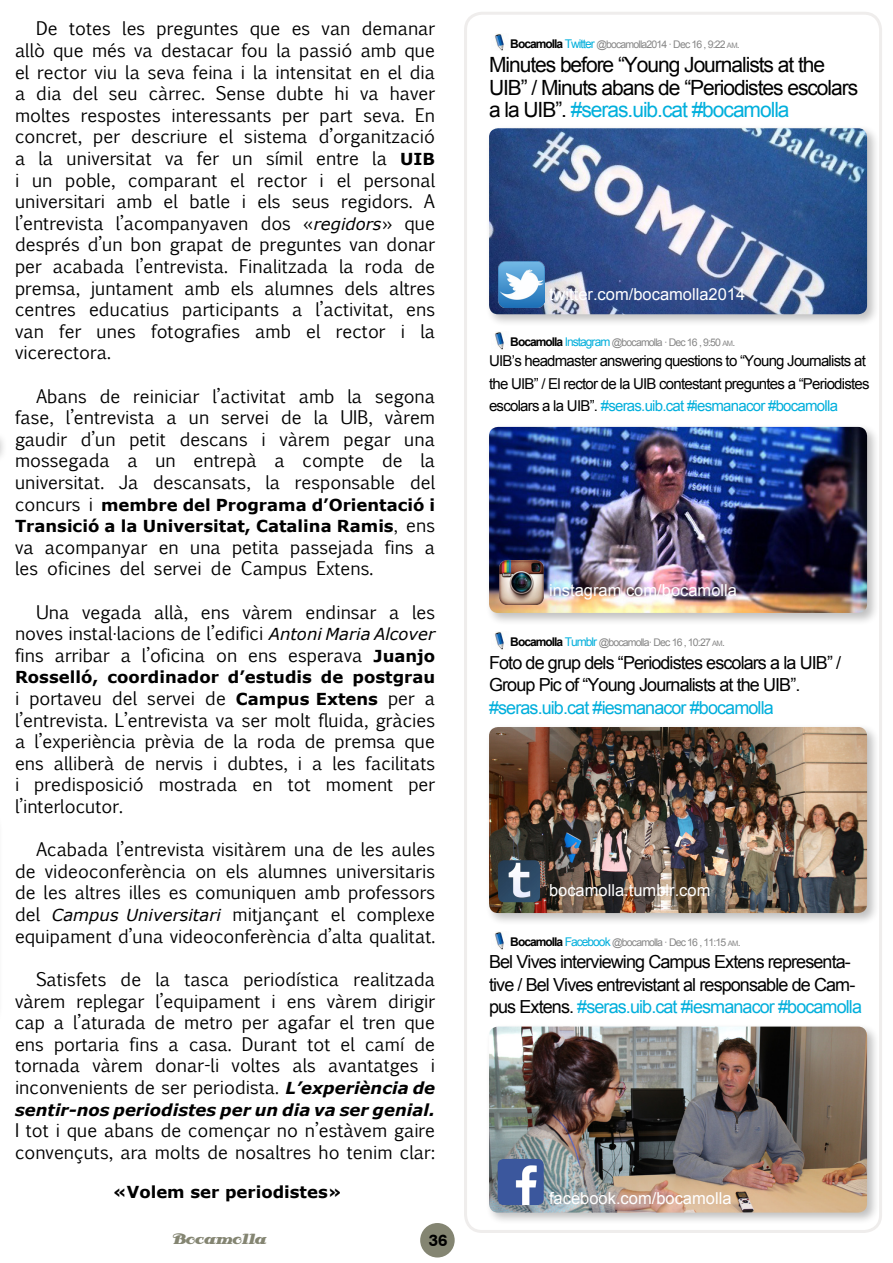
<style>
.page{position:relative;width:893px;height:1263px;background:#fff}
.page>*{position:absolute;margin:0;border:0;box-sizing:border-box;transform-origin:0 0}
.Autor{font:21px/22.5px "Arial";letter-spacing:-.05em;color:#000}
.Resposta_Entrevista{font:18px/21.6px "Euphemia CAS";color:#000;text-align:justify}
.Autor-2{font:18px/22.5px "Arial";letter-spacing:-.05em;color:#000}
.Resposta_Entrevista-2{font:700 16.5px/21.6px "Verdana";color:#000}
.Autor-3{font:16.5px "Arial";color:#fff}
.Resposta_Entrevista-3{font:italic 700 16.5px "Verdana";color:#000}
.t1{font:700 16.5px "Swiss 721 BT";color:#000}
.Autor-4{font:15px/22.5px "Arial";letter-spacing:-.05em;color:#000}
.t2{font:15px "Antsy Pants";color:#848572}
.Autor-5{font:10.5px "Arial";letter-spacing:-.08em;color:#878787}
.s1{font-family:"Verdana";font-weight:700;font-size:16.5px}
.s2{font-family:"Verdana";font-style:italic;font-size:16.5px}
.s3{font-family:"Euphemia CAS";font-weight:400;font-size:18px}
.s4{font-family:"Euphemia CAS";font-weight:400}
.s5{font-family:"Verdana";font-weight:700;font-style:italic;font-size:16.5px}
.s6{font-weight:700;font-size:12px;color:#000}
.s7{font-size:12px;color:#02afdc}
.s8{font-size:7.5px}
.s9{color:#02afdc}
</style>
<div class="page">
<div style="left:420px;top:1223px;width:35px;height:34px;background:#848572;border-radius:50%"></div>
<div style="left:464px;top:12px;width:418px;height:1221px;border:3px solid #efedec;border-radius:17px"></div>
<div style="left:0;top:431px;width:8px;height:33px;background:#000;opacity:.25"></div>
<svg style="left:0;top:434px;width:1px;height:17px"></svg>
<div style="left:485px;top:124px;width:395px;height:203px;background:#000;opacity:.25"></div>
<img style="left:489px;top:128px;width:378px;height:186px">
<img style="left:495px;top:33px;width:9px;height:18px">
<div style="left:485px;top:423px;width:395px;height:203px;background:#000;opacity:.25"></div>
<img style="left:489px;top:427px;width:378px;height:186px">
<img style="left:495px;top:332px;width:9px;height:18px">
<img style="left:498px;top:262px;width:46px;height:46px">
<img style="left:498px;top:561px;width:46px;height:44px">
<div style="left:485px;top:1023px;width:395px;height:202px;background:#000;opacity:.25"></div>
<img style="left:489px;top:1026px;width:378px;height:186px">
<img style="left:495px;top:931px;width:9px;height:18px">
<div style="left:485px;top:723px;width:395px;height:203px;background:#000;opacity:.25"></div>
<img style="left:489px;top:727px;width:378px;height:186px">
<img style="left:495px;top:632px;width:9px;height:18px">
<img style="left:498px;top:860px;width:42px;height:42px">
<img style="left:498px;top:1159px;width:46px;height:46px">
<p class="Resposta_Entrevista" style="left:15px;top:18px;width:422px;text-indent:21px">De totes les preguntes que es van demanar allò que més va destacar fou la passió amb que el rector viu la seva feina i la intensitat en el dia a dia del seu càrrec. Sense dubte hi va haver moltes respostes interessants per part seva. En concret, per descriure el sistema d’organització a la universitat va fer un símil entre la <span class="s1">UIB </span>i un poble, comparant el rector i el personal universitari amb el batle i els seus regidors. A l’entrevista l’acompanyaven dos «<span class="s2">regidors</span>» que després d’un bon grapat de preguntes van donar per acabada l’entrevista. Finalitzada la roda de premsa, juntament amb els alumnes dels altres centres educatius participants a l’activitat, ens van fer unes fotografies amb el rector i la vicerectora.</p>
<p class="Resposta_Entrevista" style="left:15px;top:385px;width:422px;text-indent:21px">Abans de reiniciar l’activitat amb la segona fase, l’entrevista a un servei de la UIB, vàrem gaudir d’un petit descans i vàrem pegar una mossegada a un entrepà a compte de la universitat. Ja descansats, la responsable del</p>
<p class="Resposta_Entrevista-2" style="left:15px;top:493px;width:422px"><span class="s3">concurs i</span> membre del Programa d’Orientació i<br>Transició a la Universitat, Catalina Ramis<span class="s4">,</span> <span class="s3">ens</span></p>
<p class="Resposta_Entrevista" style="left:15px;top:536px;width:422px">va acompanyar en una petita passejada fins a les oficines del servei de Campus Extens.</p>
<p class="Resposta_Entrevista" style="left:15px;top:601px;width:422px;text-indent:21px">Una vegada allà, ens vàrem endinsar a les noves instal·lacions de l’edifici <span class="s2">Antoni Maria Alcover </span>fins arribar a l’oficina on ens esperava <span class="s1">Juanjo</span></p>
<p class="Resposta_Entrevista-2" style="left:15px;top:666px;width:422px">Rosselló, coordinador d’estudis de postgrau</p>
<p class="Resposta_Entrevista" style="left:15px;top:687px;width:422px">i portaveu del servei de <span class="s1">Campus Extens</span> per a l’entrevista. L’entrevista va ser molt fluida, gràcies a l’experiència prèvia de la roda de premsa que ens alliberà de nervis i dubtes, i a les facilitats i predisposició mostrada en tot moment per l’interlocutor.</p>
<p class="Resposta_Entrevista" style="left:15px;top:839px;width:422px;text-indent:21px">Acabada l’entrevista visitàrem una de les aules de videoconferència on els alumnes universitaris de les altres illes es comuniquen amb professors del <span class="s2">Campus Universitari</span> mitjançant el complexe equipament d’una videoconferència d’alta qualitat.</p>
<p class="Resposta_Entrevista" style="left:15px;top:968px;width:422px;text-indent:21px">Satisfets de la tasca periodística realitzada vàrem replegar l’equipament i ens vàrem dirigir cap a l’aturada de metro per agafar el tren que ens portaria fins a casa. Durant tot el camí de tornada vàrem donar-li voltes als avantatges i inconvenients de ser periodista. <span class="s5">L’experiència de</span></p>
<p class="Resposta_Entrevista-3" style="left:15px;top:1098px;width:422px">sentir-nos periodistes per un dia va ser genial.</p>
<p class="Resposta_Entrevista" style="left:15px;top:1119px;width:422px">I tot i que abans de començar no n’estàvem gaire convençuts, ara molts de nosaltres ho tenim clar:</p>
<p class="Resposta_Entrevista-2" style="left:113px;top:1181px;width:231px">«Volem ser periodistes»</p>
<p class="t2" style="left:173px;top:1230px;width:95px">Bocamolla</p>
<p class="t1" style="left:429px;top:1229px;width:20px">36</p>
<p class="Autor-5" style="left:510px;top:37px;width:231px"><span class="s6">Bocamolla</span> <span class="s7">Twitter</span> @bocamolla2014 · Dec 16 , 9:22 <span class="s8">AM</span>.</p>
<p class="Autor" style="left:489px;top:54px;width:371px">Minutes before “Young Journalists at the<br>UIB” / Minuts abans de “Periodistes escolars a la UIB”. <span class="s9">#seras.uib.cat #bocamolla</span></p>
<p class="Autor-3" style="left:549px;top:283px;width:198px">twitter.com/bocamolla2014</p>
<p class="Autor-5" style="left:510px;top:336px;width:227px"><span class="s6">Bocamolla</span> <span class="s7">Instagram</span> @bocamolla · Dec 16 , 9:50 <span class="s8">AM</span>.</p>
<p class="Autor-4" style="left:489px;top:350px;width:382px">UIB’s headmaster answering questions to “Young Journalists at the UIB” / El rector de la UIB contestant preguntes a “Periodistes escolars a la UIB”. <span class="s9">#seras.uib.cat #iesmanacor #bocamolla</span></p>
<p class="Autor-3" style="left:549px;top:579px;width:189px">instagram.com/bocamolla</p>
<p class="Autor-5" style="left:510px;top:636px;width:216px"><span class="s6">Bocamolla</span> <span class="s7">Tumblr</span> @bocamolla· Dec 16 , 10:27 <span class="s8">AM</span>.</p>
<p class="Autor-2" style="left:489px;top:651px;width:354px">Foto de grup dels “Periodistes escolars a la UIB” /<br>Group Pic of “Young Journalists at the UIB”. <span class="s9">#seras.uib.cat #iesmanacor #bocamolla</span></p>
<p class="Autor-3" style="left:549px;top:879px;width:163px">bocamolla.tumblr.com</p>
<p class="Autor-5" style="left:510px;top:935px;width:232px"><span class="s6">Bocamolla</span> <span class="s7">Facebook</span> @bocamolla · Dec 16 , 11:15 <span class="s8">AM</span>.</p>
<p class="Autor-2" style="left:489px;top:951px;width:374px">Bel Vives interviewing Campus Extens representa&shy;tive / Bel Vives entrevistant al responsable de Cam&shy;pus Extens. <span class="s9">#seras.uib.cat #iesmanacor #bocamolla</span></p>
<p class="Autor-3" style="left:549px;top:1187px;width:184px">facebook.com/bocamolla</p>
</div>
